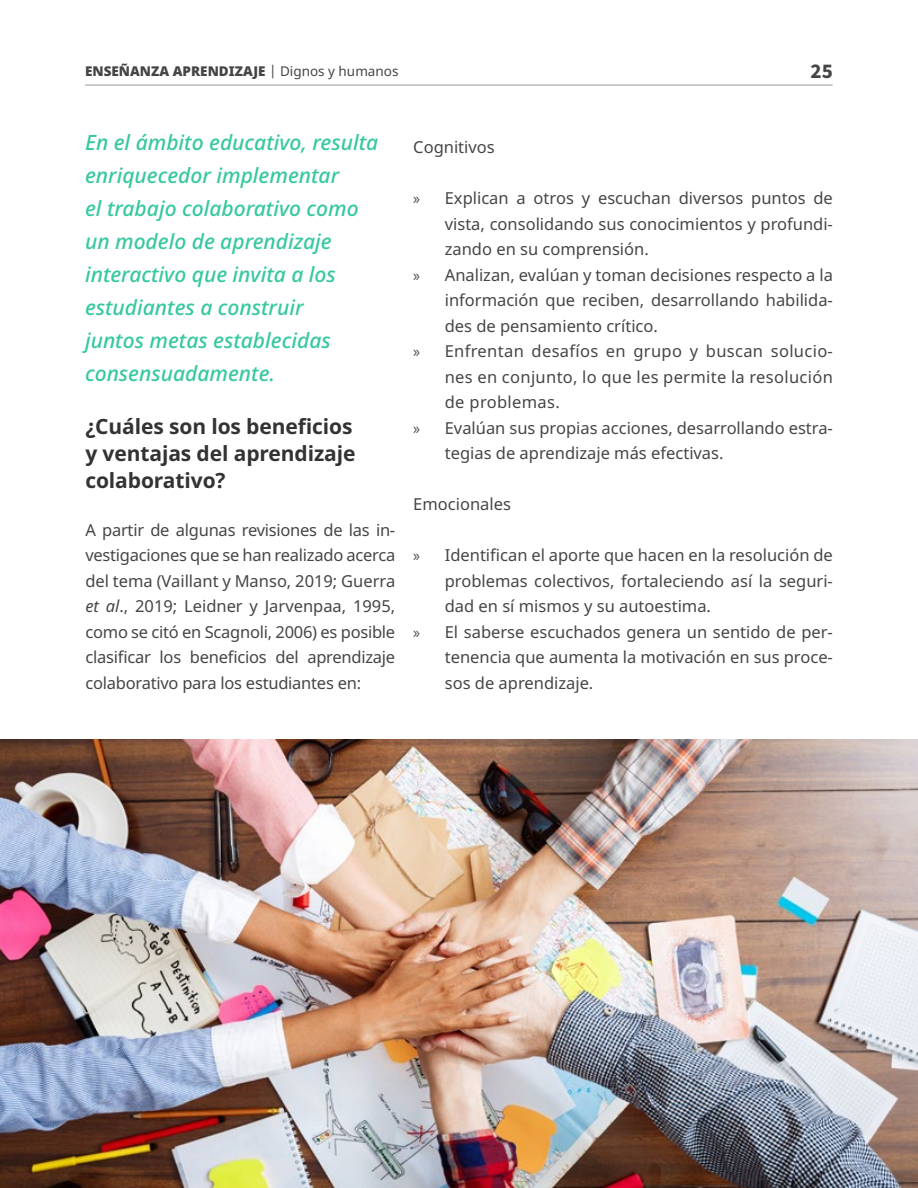
<style>
.page{position:relative;width:918px;height:1188px;background:#fff}
.page>*{position:absolute;margin:0;border:0;box-sizing:border-box;transform-origin:0 0}
.destacados{font:italic 500 21px/33px "Noto Sans";color:#37c8a0}
.t1{font:700 21px/27px "Noto Sans";letter-spacing:-.005em;color:#333}
.t2{font:700 21px "Source Sans Pro";color:#454545}
.t3{font:16.5px/25.5px "Noto Sans";color:#454545;text-align:justify}
.t4{font:900 13.5px "Noto Sans";color:#454545}
.s1{font-weight:400}
.s2{font-style:italic}
.s3{font-family:"Myriad Pro"}
</style>
<div class="page">
<hr style="left:85px;top:85px;width:748px;height:1px;background:#98989a">
<img style="left:0;top:740px;width:918px;height:448px">
<p class="t4" style="left:85px;top:64px;width:315px">ENSEÑANZA APRENDIZAJE <span class="s1">| Dignos y humanos</span></p>
<p class="t2" style="left:811px;top:56px;width:24px">25</p>
<p class="destacados" style="left:85px;top:126px;width:295px">En el ámbito educativo, resulta enriquecedor implementar<br>el trabajo colaborativo como un modelo de aprendizaje interactivo que invita a los estudiantes a construir<br>juntos metas establecidas consensuadamente.</p>
<h2 class="t1" style="left:85px;top:413px;width:272px">¿Cuáles son los beneficios y ventajas del aprendizaje colaborativo?</h2>
<p class="t3" style="left:85px;top:517px;width:311px">A partir de algunas revisiones de las in&shy;vestigaciones que se han realizado acerca del tema (Vaillant y Manso, 2019; Guerra <span class="s2">et al</span>., 2019; Leidner y Jarvenpaa, 1995, como se citó en Scagnoli, 2006) es posible clasificar los beneficios del aprendizaje colaborativo para los estudiantes en:</p>
<p class="t3" style="left:413px;top:135px;width:83px">Cognitivos</p>
<p class="t3" style="left:445px;top:186px;width:390px;text-indent:-32px"><span class="s3">»</span> Explican a otros y escuchan diversos puntos de vista, consolidando sus conocimientos y profundi&shy;zando en su comprensión.</p>
<p class="t3" style="left:445px;top:262px;width:390px;text-indent:-32px"><span class="s3">»</span> Analizan, evalúan y toman decisiones respecto a la información que reciben, desarrollando habilida&shy;des de pensamiento crítico.</p>
<p class="t3" style="left:445px;top:339px;width:390px;text-indent:-32px"><span class="s3">»</span> Enfrentan desafíos en grupo y buscan solucio&shy;nes en conjunto, lo que les permite la resolución de problemas.</p>
<p class="t3" style="left:445px;top:415px;width:390px;text-indent:-32px"><span class="s3">»</span> Evalúan sus propias acciones, desarrollando estra&shy;tegias de aprendizaje más efectivas.</p>
<p class="t3" style="left:413px;top:492px;width:99px">Emocionales</p>
<p class="t3" style="left:445px;top:543px;width:390px;text-indent:-32px"><span class="s3">»</span> Identifican el aporte que hacen en la resolución de problemas colectivos, fortaleciendo así la seguri&shy;dad en sí mismos y su autoestima.</p>
<p class="t3" style="left:445px;top:619px;width:390px;text-indent:-32px"><span class="s3">»</span> El saberse escuchados genera un sentido de per&shy;tenencia que aumenta la motivación en sus proce&shy;sos de aprendizaje.</p>
</div>
